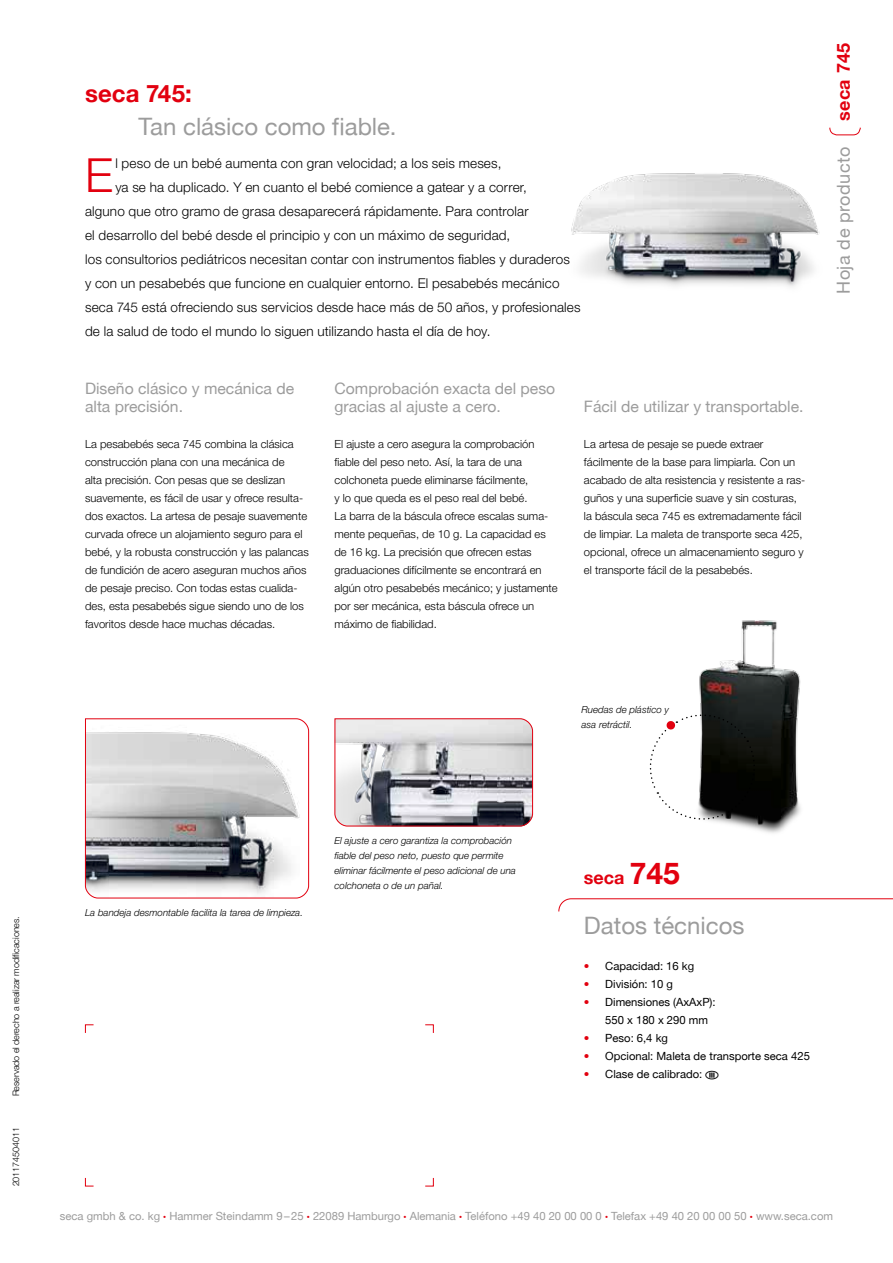
<style>
.page{position:relative;width:893px;height:1263px;background:#fff}
.page>*{position:absolute;margin:0;border:0;box-sizing:border-box;transform-origin:0 0}
.t1{font:300 47.1px "secaglobal";color:#e2000f}
.t2{font:24px "secaglobal";color:#9c9c9c}
.t3{font:700 24px "secaglobal";letter-spacing:.005em;color:#e2000f}
.t4{font:700 18px "secaglobal";letter-spacing:.025em;color:#e2000f}
.t5{font:18px "secaglobal";letter-spacing:.025em;color:#9c9c9c}
.t6{font:15.75px/18px "secaglobal";color:#9c9c9c}
.t7{font:300 13.5px "secaglobal";letter-spacing:.015em;color:#000}
.t8{font:300 11.25px/18px "secaglobal";color:#000}
.t9{font:11.25px/18px "secaglobal";color:#000}
.t10{font:11.25px "secaglobal";color:#9c9c9c}
.t11{font:italic 300 9.75px/15px "secaglobal";color:#000}
.t12{font:300 9px "secaglobal";letter-spacing:-.01em;color:#000}
.s1{font-size:30px}
.s2{color:#e2000f}
.s3{font-size:6px;color:#e2000f}
</style>
<div class="page">
<img style="left:699px;top:620px;width:102px;height:213px">
<svg style="left:85px;top:718px;width:224px;height:181px"></svg>
<svg style="left:334px;top:718px;width:199px;height:109px;background:#bcb6ba"></svg>
<img style="left:571px;top:173px;width:249px;height:114px">
<svg style="left:558px;top:898px;width:335px;height:14px"></svg>
<svg style="left:829px;top:127px;width:32px;height:9px"></svg>
<svg style="left:85px;top:1024px;width:9px;height:9px"></svg>
<svg style="left:85px;top:1177px;width:9px;height:10px"></svg>
<svg style="left:425px;top:1177px;width:9px;height:10px"></svg>
<svg style="left:425px;top:1024px;width:9px;height:9px"></svg>
<svg style="left:649px;top:709px;width:111px;height:116px"></svg>
<h2 class="t3" style="left:85px;top:80px;width:108px">seca 745:</h2>
<h2 class="t2" style="left:139px;top:113px;width:259px">Tan clásico como fiable.</h2>
<h1 class="t1" style="left:85px;top:148px;width:29px">E</h1>
<p class="t7" style="left:115px;top:155px;width:388px">l peso de un bebé aumenta con gran velocidad; a los seis meses,</p>
<p class="t7" style="left:115px;top:179px;width:413px">ya se ha duplicado. Y en cuanto el bebé comience a gatear y a correr,</p>
<p class="t7" style="left:85px;top:203px;width:445px">alguno que otro gramo de grasa desaparecerá rápidamente. Para controlar</p>
<p class="t7" style="left:85px;top:227px;width:427px">el desarrollo del bebé desde el principio y con un máximo de seguridad,</p>
<p class="t7" style="left:85px;top:251px;width:486px">los consultorios pediátricos necesitan contar con instrumentos fiables y duraderos</p>
<p class="t7" style="left:85px;top:275px;width:476px">y con un pesabebés que funcione en cualquier entorno. El pesabebés mecánico</p>
<p class="t7" style="left:85px;top:299px;width:497px">seca 745 está ofreciendo sus servicios desde hace más de 50 años, y profesionales</p>
<p class="t7" style="left:85px;top:323px;width:407px">de la salud de todo el mundo lo siguen utilizando hasta el día de hoy.</p>
<h3 class="t6" style="left:85px;top:380px;width:211px">Diseño clásico y mecánica de alta precisión.</h3>
<p class="t8" style="left:85px;top:435px;width:225px">La pesabebés seca 745 combina la clásica construcción plana con una mecánica de<br>alta precisión. Con pesas que se deslizan suavemente, es fácil de usar y ofrece resulta&shy;dos exactos. La artesa de pesaje suavemente curvada ofrece un alojamiento seguro para el bebé, y la robusta construcción y las palancas de fundición de acero aseguran muchos años de pesaje preciso. Con todas estas cualida&shy;des, esta pesabebés sigue siendo uno de los favoritos desde hace muchas décadas.</p>
<h3 class="t6" style="left:334px;top:380px;width:222px">Comprobación exacta del peso gracias al ajuste a cero.</h3>
<p class="t8" style="left:334px;top:435px;width:225px">El ajuste a cero asegura la comprobación fiable del peso neto. Así, la tara de una colchoneta puede eliminarse fácilmente,<br>y lo que queda es el peso real del bebé.<br>La barra de la báscula ofrece escalas suma&shy;mente pequeñas, de 10 g. La capacidad es de 16 kg. La precisión que ofrecen estas graduaciones difícilmente se encontrará en algún otro pesabebés mecánico; y justamente por ser mecánica, esta báscula ofrece un máximo de fiabilidad.</p>
<h3 class="t6" style="left:584px;top:398px;width:221px">Fácil de utilizar y transportable.</h3>
<p class="t8" style="left:584px;top:435px;width:223px">La artesa de pesaje se puede extraer fácilmente de la base para limpiarla. Con un acabado de alta resistencia y resistente a ras&shy;guños y una superficie suave y sin costuras, la báscula seca 745 es extremadamente fácil de limpiar. La maleta de transporte seca 425, opcional, ofrece un almacenamiento seguro y el transporte fácil de la pesabebés.</p>
<p class="t11" style="left:581px;top:702px;width:89px">Ruedas de plástico y asa retráctil.</p>
<h3 class="t4" style="left:833px;top:121px;width:80px;rotate:-90deg">seca 745</h3>
<h3 class="t5" style="left:833px;top:294px;width:149px;rotate:-90deg">Hoja de producto</h3>
<p class="t12" style="left:11px;top:1096px;width:181px;rotate:-90deg">Reservado el derecho a realizar modificaciones.</p>
<p class="t12" style="left:11px;top:1186px;width:61px;rotate:-90deg">201174504011</p>
<p class="t11" style="left:85px;top:905px;width:220px">La bandeja desmontable facilita la tarea de limpieza.</p>
<p class="t11" style="left:334px;top:833px;width:183px">El ajuste a cero garantiza la comprobación fiable del peso neto, puesto que permite eliminar fácilmente el peso adicional de una colchoneta o de un pañal.</p>
<h3 class="t4" style="left:584px;top:867px;width:97px">seca <span class="s1">745</span></h3>
<h2 class="t2" style="left:584px;top:912px;width:162px">Datos técnicos</h2>
<p class="t9" style="left:584px;top:957px;width:112px"><span class="s2">•</span> Capacidad: 16 kg</p>
<p class="t9" style="left:584px;top:975px;width:90px"><span class="s2">•</span> División: 10 g</p>
<p class="t9" style="left:605px;top:993px;width:112px;text-indent:-21px"><span class="s2">•</span> Dimensiones (AxAxP):<br>550 x 180 x 290 mm</p>
<p class="t9" style="left:584px;top:1029px;width:85px"><span class="s2">•</span> Peso: 6,4 kg</p>
<p class="t9" style="left:584px;top:1047px;width:227px"><span class="s2">•</span> Opcional: Maleta de transporte seca 425</p>
<p class="t9" style="left:584px;top:1065px;width:120px"><span class="s2">•</span> Clase de calibrado:</p>
<p class="t10" style="left:60px;top:1210px;width:775px">seca gmbh &amp; co. kg <span class="s3">•</span> Hammer Steindamm 9 – 25 <span class="s3">•</span> 22089 Hamburgo <span class="s3">•</span> Alemania <span class="s3">•</span> Teléfono +49 40 20 00 00 0 <span class="s3">•</span> Telefax +49 40 20 00 00 50 <span class="s3">•</span> www.seca.com</p>
</div>
